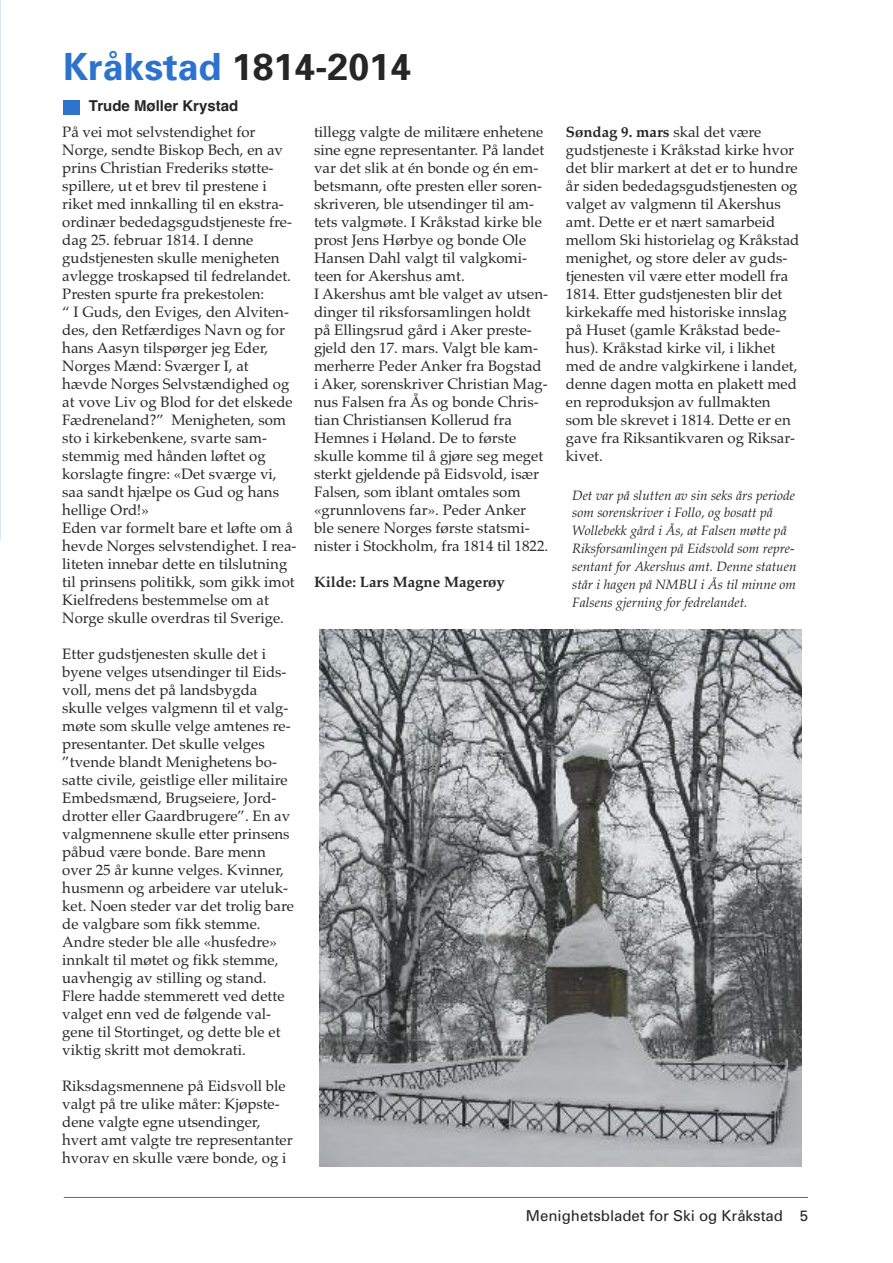
<style>
.page{position:relative;width:893px;height:1263px;background:#fff}
.page>*{position:absolute;margin:0;border:0;box-sizing:border-box;transform-origin:0 0}
.t1{font:700 37.5px "Univers";color:#272627}
.t2{font:15px/18px "Palatino";color:#272627}
.t3{font:15px "Univers";color:#272627}
.t4{font:700 15px "Palatino";color:#272627}
.t5{font:700 15px "Helvetica";color:#272627}
.t6{font:italic 13.5px/17.9px "Palatino";color:#272627}
.s1{color:#2d72cc}
.s2{font-weight:700}
</style>
<div class="page">
<hr style="left:64px;top:1197px;width:744px;height:1px;background:#2d72cc">
<hr style="left:0;top:0;width:1px;height:540px;background:#d7e7f7">
<div style="left:63px;top:100px;width:17px;height:15px;background:#2d72cc"></div>
<img style="left:320px;top:629px;width:482px;height:537px">
<h1 class="t1" style="left:63px;top:53px;width:349px"><span class="s1">Kråkstad</span> 1814-2014</h1>
<p class="t5" style="left:89px;top:97px;width:151px">Trude Møller Krystad</p>
<p class="t2" style="left:62px;top:123px;width:236px">På vei mot selvstendighet for<br>Norge, sendte Biskop Bech, en av prins Christian Frederiks støtte&shy;spillere, ut et brev til prestene i riket med innkalling til en ekstra&shy;ordinær bededagsgudstjeneste fre&shy;dag 25. februar 1814. I denne gudstjenesten skulle menigheten avlegge troskapsed til fedrelandet.<br>Presten spurte fra prekestolen:<br>“ I Guds, den Eviges, den Alviten&shy;des, den Retfærdiges Navn og for hans Aasyn tilspørger jeg Eder,<br>Norges Mænd: Sværger I, at hævde Norges Selvstændighed og at vove Liv og Blod for det elskede<br>Fædreneland?” Menigheten, som sto i kirkebenkene, svarte sam&shy;stemmig med hånden løftet og korslagte fingre: «Det sværge vi, saa sandt hjælpe os Gud og hans hellige Ord!»<br>Eden var formelt bare et løfte om å hevde Norges selvstendighet. I rea&shy;liteten innebar dette en tilslutning til prinsens politikk, som gikk imot<br>Kielfredens bestemmelse om at<br>Norge skulle overdras til Sverige.</p>
<p class="t2" style="left:62px;top:645px;width:233px">Etter gudstjenesten skulle det i byene velges utsendinger til Eids&shy;voll, mens det på landsbygda skulle velges valgmenn til et valg&shy;møte som skulle velge amtenes re&shy;presentanter. Det skulle velges ”tvende blandt Menighetens bo&shy;satte civile, geistlige eller militaire<br>Embedsmænd, Brugseiere, Jord&shy;drotter eller Gaardbrugere”. En av valgmennene skulle etter prinsens påbud være bonde. Bare menn over 25 år kunne velges. Kvinner, husmenn og arbeidere var uteluk&shy;ket. Noen steder var det trolig bare de valgbare som fikk stemme.<br>Andre steder ble alle «husfedre» innkalt til møtet og fikk stemme, uavhengig av stilling og stand.<br>Flere hadde stemmerett ved dette valget enn ved de følgende val&shy;gene til Stortinget, og dette ble et viktig skritt mot demokrati.</p>
<p class="t2" style="left:62px;top:1077px;width:232px">Riksdagsmennene på Eidsvoll ble valgt på tre ulike måter: Kjøpste&shy;dene valgte egne utsendinger, hvert amt valgte tre representanter hvorav en skulle være bonde, og i</p>
<p class="t2" style="left:314px;top:123px;width:236px">tillegg valgte de militære enhetene sine egne representanter. På landet var det slik at én bonde og én em&shy;betsmann, ofte presten eller soren&shy;skriveren, ble utsendinger til am&shy;tets valgmøte. I Kråkstad kirke ble prost Jens Hørbye og bonde Ole Hansen Dahl valgt til valgkomi&shy;teen for Akershus amt.<br>I Akershus amt ble valget av utsen&shy;dinger til riksforsamlingen holdt på Ellingsrud gård i Aker preste&shy;gjeld den 17. mars. Valgt ble kam&shy;merherre Peder Anker fra Bogstad i Aker, sorenskriver Christian Mag&shy;nus Falsen fra Ås og bonde Chris&shy;tian Christiansen Kollerud fra Hemnes i Høland. De to første skulle komme til å gjøre seg meget sterkt gjeldende på Eidsvold, især Falsen, som iblant omtales som «grunnlovens far». Peder Anker ble senere Norges første statsmi&shy;nister i Stockholm, fra 1814 til 1822.</p>
<p class="t4" style="left:314px;top:573px;width:192px">Kilde: Lars Magne Magerøy</p>
<p class="t2" style="left:566px;top:123px;width:235px"><span class="s2">Søndag 9. mars</span> skal det være gudstjeneste i Kråkstad kirke hvor det blir markert at det er to hundre år siden bededagsgudstjenesten og valget av valgmenn til Akershus amt. Dette er et nært samarbeid mellom Ski historielag og Kråkstad menighet, og store deler av guds&shy;tjenesten vil være etter modell fra<br>1814. Etter gudstjenesten blir det kirkekaffe med historiske innslag på Huset (gamle Kråkstad bede&shy;hus). Kråkstad kirke vil, i likhet med de andre valgkirkene i landet, denne dagen motta en plakett med en reproduksjon av fullmakten som ble skrevet i 1814. Dette er en gave fra Riksantikvaren og Riksar&shy;kivet.</p>
<p class="t6" style="left:572px;top:486px;width:226px">Det var på slutten av sin seks års periode som sorenskriver i Follo, og bosatt på Wollebekk gård i Ås, at Falsen møtte på Riksforsamlingen på Eidsvold som repre&shy;sentant for Akershus amt. Denne statuen står i hagen på NMBU i Ås til minne om Falsens gjerning for fedrelandet.</p>
<p class="t3" style="left:526px;top:1211px;width:284px">Menighetsbladet for Ski og Kråkstad 5</p>
</div>
